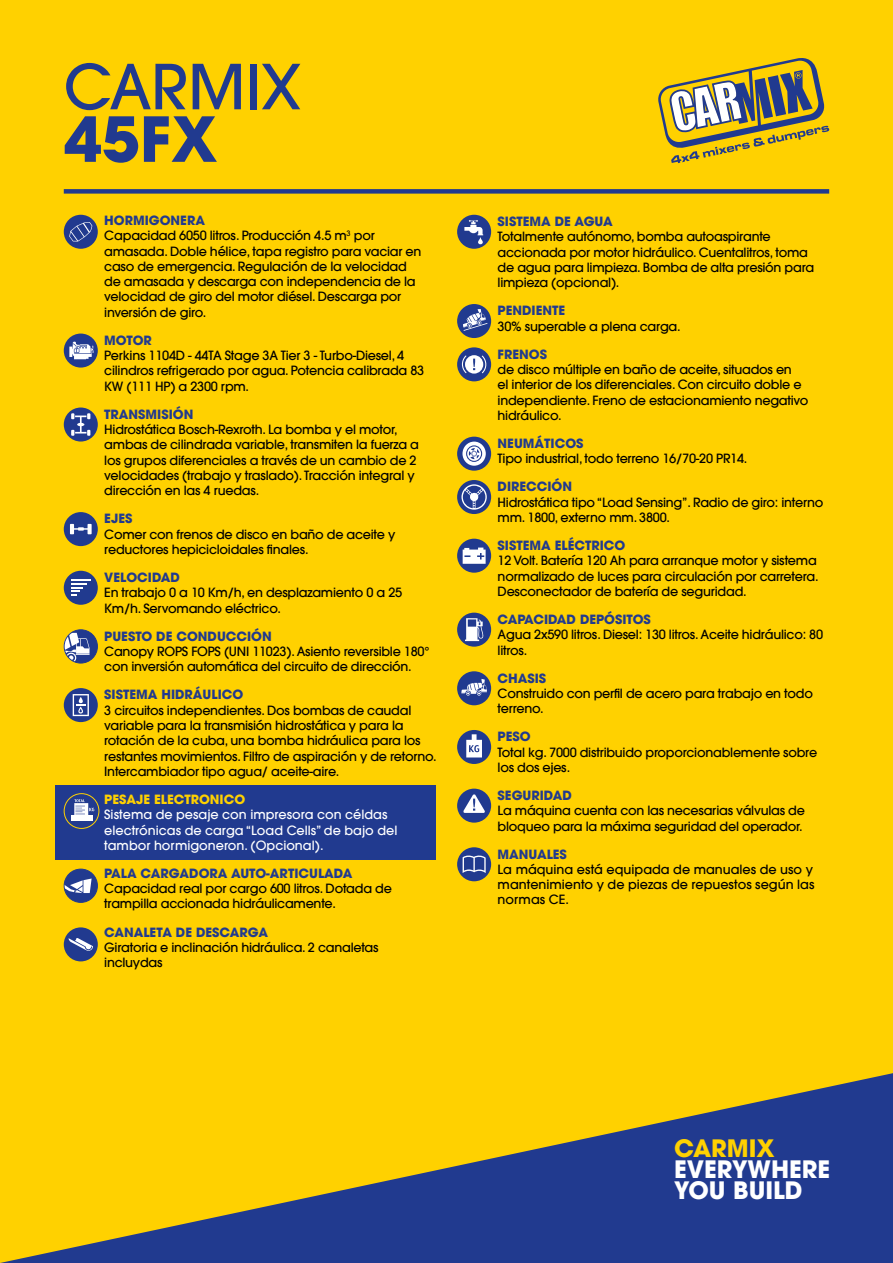
<style>
.page{position:relative;width:893px;height:1263px;background:#ffd100}
.page>*{position:absolute;margin:0;border:0;box-sizing:border-box;transform-origin:0 0}
.t1{font:500 61.5px "Avant Garde LT";color:#213a8f}
.t2{font:700 61.5px "Avant Garde LT";color:#213a8f}
.t3{font:700 24px/21px "Avant Garde LT";color:#fff}
.t4{font:700 24px "Avant Garde LT";color:#ffd100}
.t5{font:500 12.75px/15.3px "Avant Garde LT";letter-spacing:-.02em;color:#000}
.t6{font:700 12.75px "Avant Garde LT";color:#213a8f}
.t7{font:500 12.75px/15.3px "Avant Garde LT";color:#fff}
.t8{font:700 12.75px "Avant Garde LT";color:#ffd100}
.s1{font-weight:700;color:#213a8f}
</style>
<div class="page">
<svg style="left:0;top:1073px;width:893px;height:190px"></svg>
<div style="left:64px;top:189px;width:765px;height:5px;background:#213a8f"></div>
<div style="left:56px;top:785px;width:380px;height:75px;background:#213a8f"></div>
<div style="left:64px;top:215px;width:34px;height:34px;background:#213a8f;border-radius:50%"></div>
<svg style="left:69px;top:222px;width:23px;height:19px"></svg>
<div style="left:64px;top:334px;width:34px;height:34px;background:#213a8f;border-radius:50%"></div>
<svg style="left:69px;top:342px;width:25px;height:17px"></svg>
<div style="left:64px;top:407px;width:34px;height:34px;background:#213a8f;border-radius:50%"></div>
<svg style="left:71px;top:413px;width:19px;height:23px"></svg>
<div style="left:64px;top:512px;width:34px;height:34px;background:#213a8f;border-radius:50%"></div>
<svg style="left:70px;top:524px;width:22px;height:10px"></svg>
<div style="left:64px;top:571px;width:34px;height:34px;background:#213a8f;border-radius:50%"></div>
<hr style="left:71px;top:579px;width:20px;height:2px;background:#fff">
<svg style="left:71px;top:583px;width:16px;height:13px"></svg>
<div style="left:64px;top:630px;width:33px;height:33px;background:#213a8f;border-radius:50%"></div>
<svg style="left:64px;top:633px;width:26px;height:29px"></svg>
<div style="left:64px;top:629px;width:34px;height:34px;border:1px solid #213a8f;border-radius:50%"></div>
<div style="left:64px;top:688px;width:34px;height:34px;background:#213a8f;border-radius:50%"></div>
<svg style="left:73px;top:694px;width:16px;height:22px"></svg>
<div style="left:71px;top:815px;width:22px;height:6px;background:#fff"></div>
<svg style="left:74px;top:799px;width:20px;height:16px"></svg>
<div style="left:64px;top:793px;width:35px;height:36px;border:1px solid #ffd100;border-radius:50%"></div>
<div style="left:64px;top:869px;width:33px;height:33px;background:#213a8f;border-radius:50%"></div>
<svg style="left:64px;top:878px;width:28px;height:15px"></svg>
<div style="left:64px;top:869px;width:34px;height:34px;border:1px solid #213a8f;border-radius:50%"></div>
<div style="left:64px;top:927px;width:34px;height:34px;background:#213a8f;border-radius:50%"></div>
<svg style="left:69px;top:938px;width:24px;height:13px"></svg>
<div style="left:457px;top:215px;width:34px;height:34px;background:#213a8f;border-radius:50%"></div>
<svg style="left:464px;top:220px;width:19px;height:24px"></svg>
<div style="left:457px;top:304px;width:34px;height:34px;background:#213a8f;border-radius:50%"></div>
<svg style="left:463px;top:309px;width:24px;height:22px"></svg>
<div style="left:457px;top:347px;width:34px;height:34px;background:#213a8f;border-radius:50%"></div>
<svg style="left:462px;top:355px;width:25px;height:19px"></svg>
<div style="left:457px;top:437px;width:34px;height:34px;background:#213a8f;border-radius:50%"></div>
<svg style="left:462px;top:442px;width:24px;height:24px"></svg>
<div style="left:457px;top:480px;width:34px;height:34px;background:#213a8f;border-radius:50%"></div>
<svg style="left:461px;top:484px;width:26px;height:26px"></svg>
<div style="left:457px;top:539px;width:34px;height:34px;background:#213a8f;border-radius:50%"></div>
<svg style="left:463px;top:548px;width:23px;height:16px"></svg>
<div style="left:457px;top:613px;width:34px;height:34px;background:#213a8f;border-radius:50%"></div>
<svg style="left:465px;top:618px;width:19px;height:23px"></svg>
<div style="left:457px;top:671px;width:34px;height:34px;background:#213a8f;border-radius:50%"></div>
<svg style="left:461px;top:679px;width:26px;height:17px"></svg>
<div style="left:457px;top:730px;width:34px;height:34px;background:#213a8f;border-radius:50%"></div>
<svg style="left:466px;top:734px;width:16px;height:23px"></svg>
<div style="left:457px;top:789px;width:34px;height:34px;background:#213a8f;border-radius:50%"></div>
<svg style="left:463px;top:794px;width:22px;height:19px"></svg>
<div style="left:457px;top:847px;width:34px;height:34px;background:#213a8f;border-radius:50%"></div>
<svg style="left:463px;top:855px;width:23px;height:18px"></svg>
<svg style="left:658px;top:58px;width:171px;height:105px"></svg>
<h1 class="t1" style="left:64px;top:49px;width:239px">CARMIX</h1>
<h1 class="t2" style="left:64px;top:99px;width:155px">45FX</h1>
<p class="t5" style="left:104px;top:213px;width:319px"><span class="s1">HORMIGONERA<br></span>Capacidad 6050 litros. Producción 4.5 m<sup>3</sup> por amasada. Doble hélice, tapa registro para vaciar en caso de emergencia. Regulación de la velocidad de amasada y descarga con independencia de la velocidad de giro del motor diésel. Descarga por inversión de giro.</p>
<p class="t6" style="left:104px;top:332px;width:49px">MOTOR</p>
<p class="t5" style="left:104px;top:348px;width:321px">Perkins 1104D - 44TA Stage 3A Tier 3 - Turbo-Diesel, 4 cilindros refrigerado por agua. Potencia calibrada 83<br>KW (111 HP) a 2300 rpm.</p>
<p class="t6" style="left:104px;top:406px;width:91px">TRANSMISIÓN</p>
<p class="t5" style="left:104px;top:422px;width:316px">Hidrostática Bosch-Rexroth. La bomba y el motor, ambas de cilindrada variable, transmiten la fuerza a los grupos diferenciales a través de un cambio de 2 velocidades (trabajo y traslado). Tracción integral y dirección en las 4 ruedas.</p>
<p class="t6" style="left:104px;top:510px;width:30px">EJES</p>
<p class="t5" style="left:104px;top:526px;width:293px">Comer con frenos de disco en baño de aceite y reductores hepicicloidales finales.</p>
<p class="t6" style="left:104px;top:569px;width:77px">VELOCIDAD</p>
<p class="t5" style="left:104px;top:585px;width:299px">En trabajo 0 a 10 Km/h, en desplazamiento 0 a 25<br>Km/h. Servomando eléctrico.</p>
<p class="t6" style="left:104px;top:628px;width:169px">PUESTO DE CONDUCCIÓN</p>
<p class="t5" style="left:104px;top:644px;width:327px">Canopy ROPS FOPS (UNI 11023). Asiento reversible 180° con inversión automática del circuito de dirección.</p>
<p class="t6" style="left:104px;top:686px;width:140px">SISTEMA HIDRÁULICO</p>
<p class="t5" style="left:104px;top:702px;width:334px">3 circuitos independientes. Dos bombas de caudal variable para la transmisión hidrostática y para la rotación de la cuba, una bomba hidráulica para los restantes movimientos. Filtro de aspiración y de retorno.<br>Intercambiador tipo agua/ aceite-aire.</p>
<p class="t8" style="left:104px;top:791px;width:142px">PESAJE ELECTRONICO</p>
<p class="t7" style="left:104px;top:807px;width:295px">Sistema de pesaje con impresora con céldas electrónicas de carga “Load Cells” de bajo del tambor hormigoneron. (Opcional).</p>
<p class="t6" style="left:104px;top:865px;width:250px">PALA CARGADORA AUTO-ARTICULADA</p>
<p class="t5" style="left:104px;top:881px;width:289px">Capacidad real por cargo 600 litros. Dotada de trampilla accionada hidráulicamente.</p>
<p class="t6" style="left:104px;top:923px;width:165px">CANALETA DE DESCARGA</p>
<p class="t5" style="left:104px;top:939px;width:276px">Giratoria e inclinación hidráulica. 2 canaletas incluydas</p>
<p class="t6" style="left:498px;top:213px;width:117px">SISTEMA DE AGUA</p>
<p class="t5" style="left:498px;top:229px;width:318px">Totalmente autónomo, bomba autoaspirante accionada por motor hidráulico. Cuentalitros, toma de agua para limpieza. Bomba de alta presión para limpieza (opcional).</p>
<p class="t6" style="left:498px;top:302px;width:69px">PENDIENTE</p>
<p class="t5" style="left:498px;top:318px;width:184px">30% superable a plena carga.</p>
<p class="t6" style="left:498px;top:346px;width:51px">FRENOS</p>
<p class="t5" style="left:498px;top:362px;width:312px">de disco múltiple en baño de aceite, situados en<br>el interior de los diferenciales. Con circuito doble e independiente. Freno de estacionamiento negativo hidráulico.</p>
<p class="t6" style="left:498px;top:435px;width:87px">NEUMÁTICOS</p>
<p class="t5" style="left:498px;top:451px;width:251px">Tipo industrial, todo terreno 16/70-20 PR14.</p>
<p class="t6" style="left:498px;top:478px;width:76px">DIRECCIÓN</p>
<p class="t5" style="left:498px;top:494px;width:327px">Hidrostática tipo “Load Sensing”. Radio de giro: interno mm. 1800, externo mm. 3800.</p>
<p class="t6" style="left:498px;top:537px;width:129px">SISTEMA ELÉCTRICO</p>
<p class="t5" style="left:498px;top:553px;width:323px">12 Volt. Batería 120 Ah para arranque motor y sistema normalizado de luces para circulación por carretera.<br>Desconectador de batería de seguridad.</p>
<p class="t6" style="left:498px;top:611px;width:155px">CAPACIDAD DEPÓSITOS</p>
<p class="t5" style="left:498px;top:627px;width:327px">Agua 2x590 litros. Diesel: 130 litros. Aceite hidráulico: 80 litros.</p>
<p class="t6" style="left:498px;top:670px;width:50px">CHASIS</p>
<p class="t5" style="left:498px;top:686px;width:317px">Construido con perfil de acero para trabajo en todo terreno.</p>
<p class="t6" style="left:498px;top:728px;width:34px">PESO</p>
<p class="t5" style="left:498px;top:744px;width:321px">Total kg. 7000 distribuido proporcionablemente sobre los dos ejes.</p>
<p class="t6" style="left:498px;top:787px;width:76px">SEGURIDAD</p>
<p class="t5" style="left:498px;top:803px;width:309px">La máquina cuenta con las necesarias válvulas de bloqueo para la máxima seguridad del operador.</p>
<p class="t6" style="left:498px;top:845px;width:71px">MANUALES</p>
<p class="t5" style="left:498px;top:861px;width:318px;text-align:justify">La máquina está equipada de manuales de uso y mantenimiento y de piezas de repuestos según las normas CE.</p>
<h2 class="t4" style="left:674px;top:1133px;width:102px">CARMIX</h2>
<h2 class="t3" style="left:674px;top:1159px;width:158px">EVERYWHERE<br>YOU BUILD</h2>
</div>
